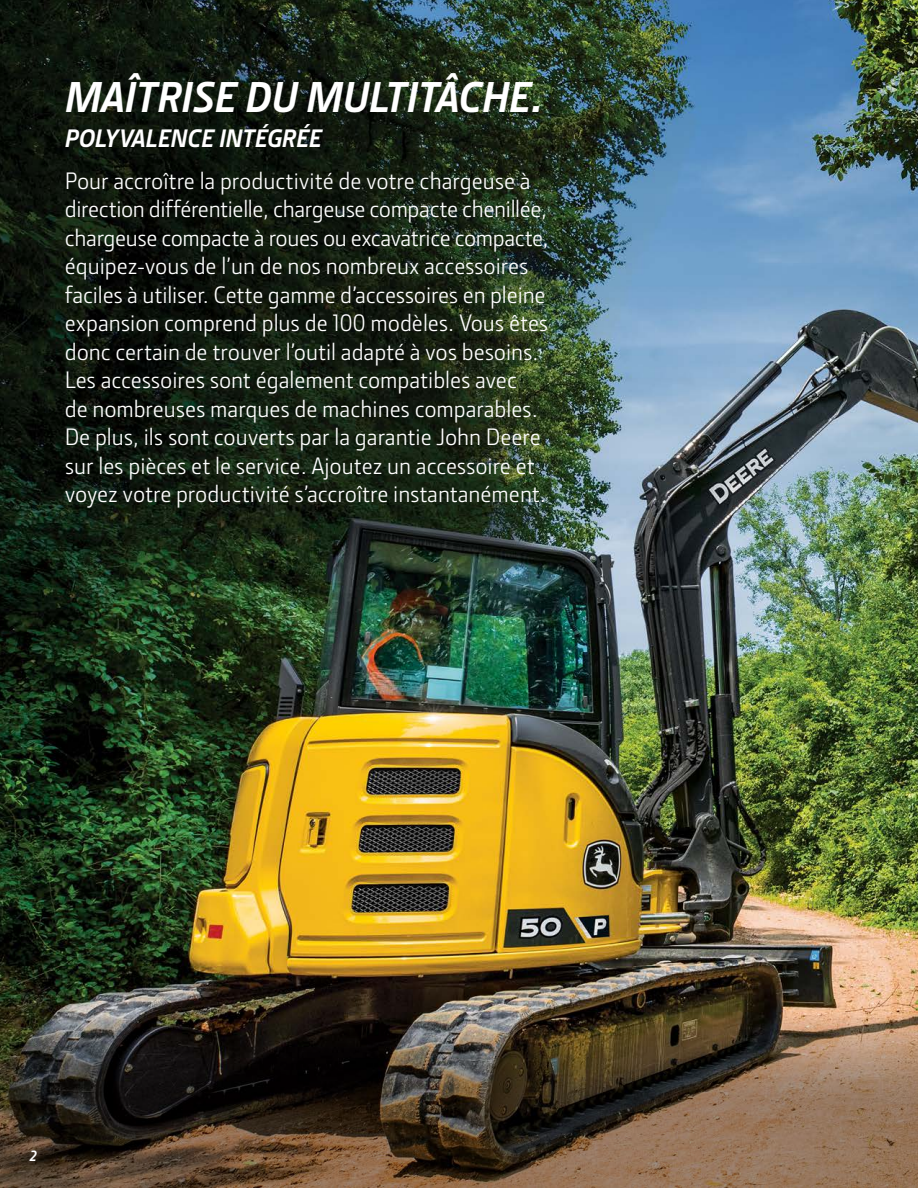
<style>
.page{position:relative;width:918px;height:1188px;background:#fff}
.page>*{position:absolute;margin:0;border:0;box-sizing:border-box;transform-origin:0 0}
.t1{font:italic 700 43.5px "JD Sans Pro";letter-spacing:-.01em;color:#fff}
.t2{font:italic 700 25.5px "JD Sans Pro";letter-spacing:-.01em;color:#fff}
.t3{font:24px/28.5px "JD Sans Pro";letter-spacing:-.005em;color:#fff}
.t4{font:italic 700 15px "JD Sans Pro";color:#fff}
</style>
<div class="page">
<img style="left:0;top:0;width:918px;height:1012px">
<img style="left:0;top:1012px;width:918px;height:176px">
<h1 class="t1" style="left:65px;top:69px;width:480px">MAÎTRISE DU MULTITÂCHE.</h1>
<p class="t2" style="left:65px;top:121px;width:259px">POLYVALENCE INTÉGRÉE</p>
<p class="t3" style="left:65px;top:166px;width:486px">Pour accroître la productivité de votre chargeuse à direction différentielle, chargeuse compacte chenillée, chargeuse compacte à roues ou excavatrice compacte, équipez-vous de l’un de nos nombreux accessoires faciles à utiliser. Cette gamme d’accessoires en pleine expansion comprend plus de 100 modèles. Vous êtes donc certain de trouver l’outil adapté à vos besoins.<br>Les accessoires sont également compatibles avec<br>de nombreuses marques de machines comparables.<br>De plus, ils sont couverts par la garantie John Deere sur les pièces et le service. Ajoutez un accessoire et voyez votre productivité s’accroître instantanément.</p>
<p class="t4" style="left:30px;top:1146px;width:9px">2</p>
</div>
